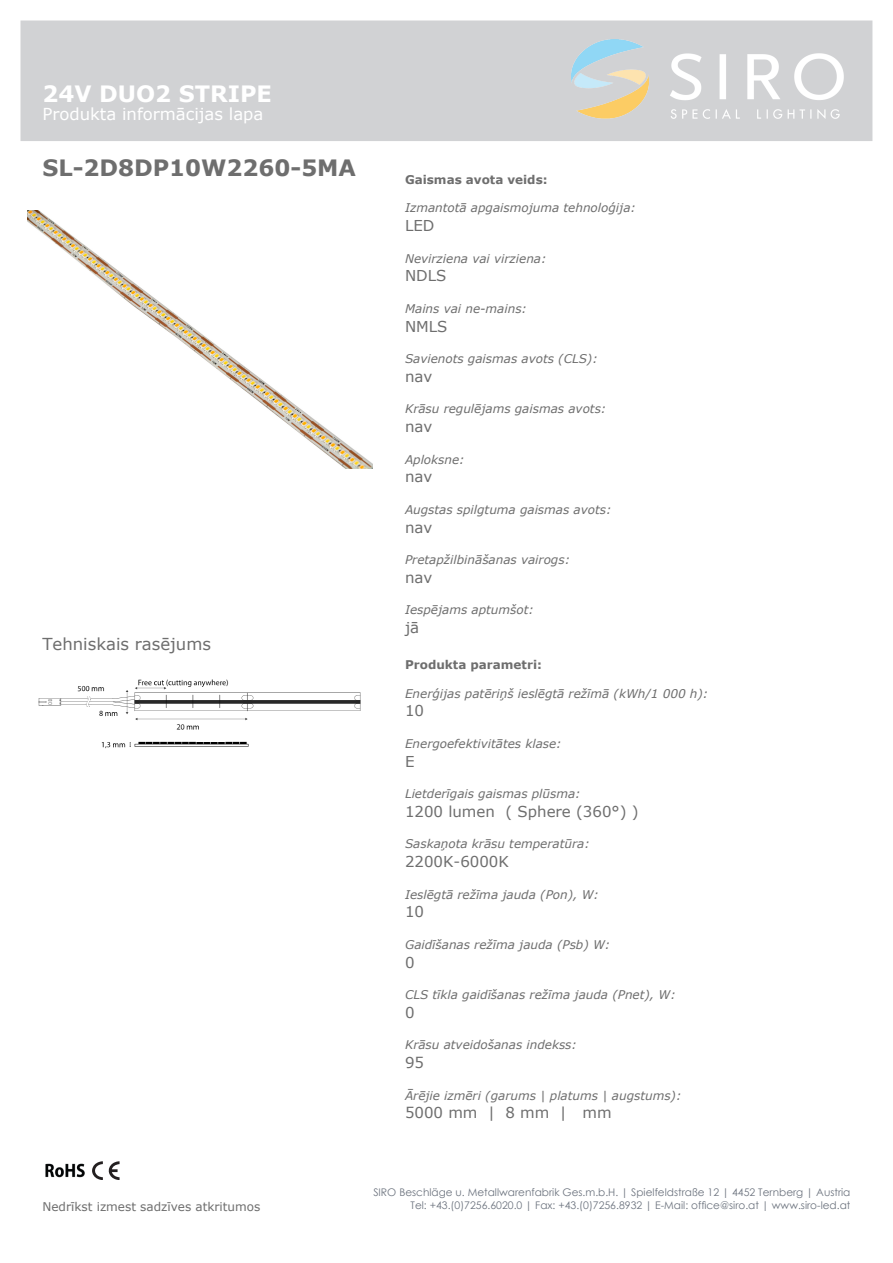
<style>
.page{position:relative;width:893px;height:1263px;background:#fff}
.page>*{position:absolute;margin:0;border:0;box-sizing:border-box;transform-origin:0 0}
.t1{font:700 22.5px "Verdana";color:#6e6e6e}
.t2{font:700 22.5px "Verdana";color:#fff}
.t3{font:16.5px "Verdana";color:#fff}
.t4{font:16.5px "Verdana";color:#6e6e6e}
.t5{font:15px "Verdana";color:#6e6e6e}
.t6{font:italic 12px "Verdana";color:#6e6e6e}
.t7{font:700 12px "Verdana";color:#6e6e6e}
.t8{font:12px "Verdana";color:#6e6e6e}
.t9{font:10.5px/12.6px "Century Gothic";color:#6d747f;text-align:right}
</style>
<div class="page">
<div style="left:21px;top:21px;width:851px;height:120px;background:#d1d2d4"></div>
<img style="left:571px;top:40px;width:272px;height:78px">
<img style="left:45px;top:1163px;width:40px;height:15px">
<svg style="left:92px;top:1161px;width:27px;height:19px"></svg>
<img style="left:27px;top:210px;width:345px;height:259px">
<img style="left:38px;top:679px;width:323px;height:70px">
<h1 class="t2" style="left:42px;top:80px;width:231px">24V DUO2 STRIPE</h1>
<h2 class="t3" style="left:42px;top:104px;width:222px">Produkta informācijas lapa</h2>
<h1 class="t1" style="left:42px;top:154px;width:315px">SL-2D8DP10W2260-5MA</h1>
<h2 class="t4" style="left:42px;top:633px;width:170px">Tehniskais rasējums</h2>
<p class="t7" style="left:405px;top:172px;width:144px">Gaismas avota veids:</p>
<p class="t6" style="left:405px;top:200px;width:232px">Izmantotā apgaismojuma tehnoloģija:</p>
<p class="t5" style="left:405px;top:216px;width:31px">LED</p>
<p class="t6" style="left:405px;top:250px;width:143px">Nevirziena vai virziena:</p>
<p class="t5" style="left:405px;top:266px;width:43px">NDLS</p>
<p class="t6" style="left:405px;top:301px;width:124px">Mains vai ne-mains:</p>
<p class="t5" style="left:405px;top:316px;width:44px">NMLS</p>
<p class="t6" style="left:405px;top:351px;width:194px">Savienots gaismas avots (CLS):</p>
<p class="t5" style="left:405px;top:367px;width:29px">nav</p>
<p class="t6" style="left:405px;top:401px;width:203px">Krāsu regulējams gaismas avots:</p>
<p class="t5" style="left:405px;top:417px;width:29px">nav</p>
<p class="t6" style="left:405px;top:451px;width:61px">Aploksne:</p>
<p class="t5" style="left:405px;top:467px;width:29px">nav</p>
<p class="t6" style="left:405px;top:502px;width:208px">Augstas spilgtuma gaismas avots:</p>
<p class="t5" style="left:405px;top:517px;width:29px">nav</p>
<p class="t6" style="left:405px;top:552px;width:167px">Pretapžilbināšanas vairogs:</p>
<p class="t5" style="left:405px;top:568px;width:29px">nav</p>
<p class="t6" style="left:405px;top:602px;width:130px">Iespējams aptumšot:</p>
<p class="t5" style="left:405px;top:618px;width:16px">jā</p>
<p class="t7" style="left:405px;top:657px;width:138px">Produkta parametri:</p>
<p class="t6" style="left:405px;top:685px;width:305px">Enerģijas patēriņš ieslēgtā režīmā (kWh/1 000 h):</p>
<p class="t5" style="left:405px;top:701px;width:21px">10</p>
<p class="t6" style="left:405px;top:736px;width:158px">Energoefektivitātes klase:</p>
<p class="t5" style="left:405px;top:751px;width:11px">E</p>
<p class="t6" style="left:405px;top:786px;width:177px">Lietderīgais gaismas plūsma:</p>
<p class="t5" style="left:405px;top:802px;width:235px">1200 lumen ( Sphere (360°) )</p>
<p class="t6" style="left:405px;top:836px;width:186px">Saskaņota krāsu temperatūra:</p>
<p class="t5" style="left:405px;top:852px;width:105px">2200K-6000K</p>
<p class="t6" style="left:405px;top:886px;width:196px">Ieslēgtā režīma jauda (Pon), W:</p>
<p class="t5" style="left:405px;top:902px;width:21px">10</p>
<p class="t6" style="left:405px;top:937px;width:207px">Gaidīšanas režīma jauda (Psb) W:</p>
<p class="t5" style="left:405px;top:952px;width:11px">0</p>
<p class="t6" style="left:405px;top:987px;width:272px">CLS tīkla gaidīšanas režīma jauda (Pnet), W:</p>
<p class="t5" style="left:405px;top:1003px;width:11px">0</p>
<p class="t6" style="left:405px;top:1037px;width:173px">Krāsu atveidošanas indekss:</p>
<p class="t5" style="left:405px;top:1053px;width:21px">95</p>
<p class="t6" style="left:405px;top:1087px;width:278px">Ārējie izmēri (garums | platums | augstums):</p>
<p class="t5" style="left:405px;top:1103px;width:208px">5000 mm | 8 mm | mm</p>
<p class="t8" style="left:42px;top:1198px;width:219px">Nedrīkst izmest sadzīves atkritumos</p>
<p class="t9" style="left:373px;top:1186px;width:479px">SIRO Beschläge u. Metallwarenfabrik Ges.m.b.H. | Spielfeldstraße 12 | 4452 Ternberg | Austria<br>Tel: +43.(0)7256.6020.0 | Fax: +43.(0)7256.8932 | E-Mail: office@siro.at | www.siro-led.at</p>
</div>
